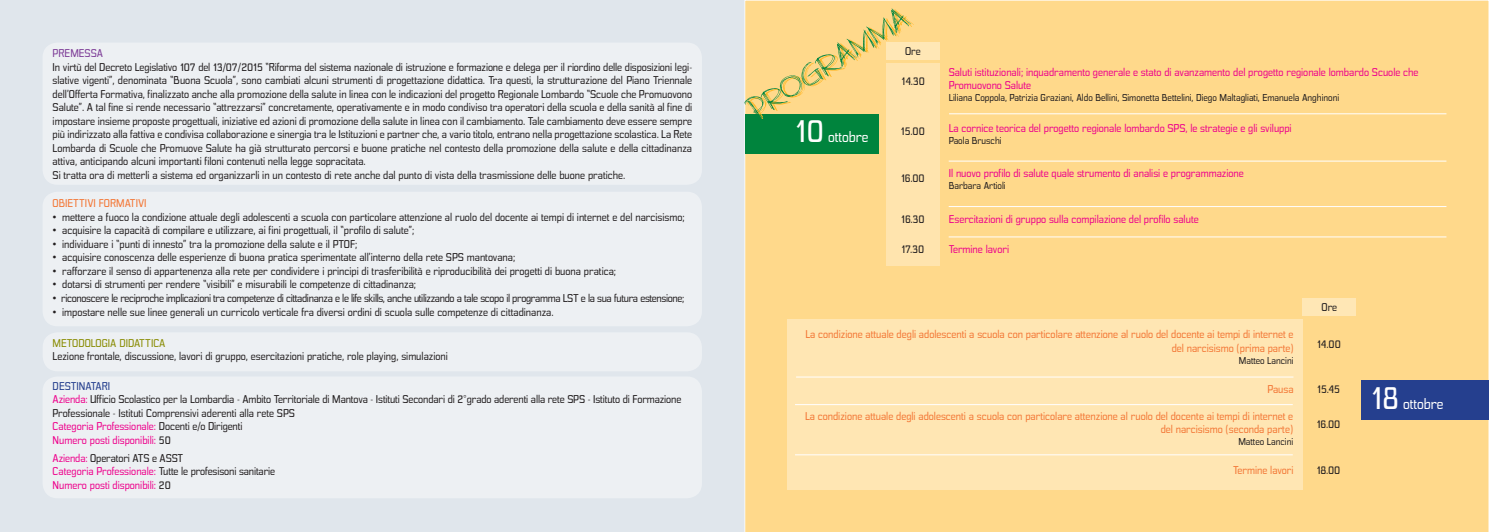
<style>
.page{position:relative;width:1489px;height:532px;background:#fff}
.page>*{position:absolute;margin:0;border:0;box-sizing:border-box;transform-origin:0 0}
.t1{font:43.75px "Business As Usual";color:#00843d}
.t2{font:15px "Polyflec Rg";color:#fff}
.t3{font:11.25px/13.5px "Polyflec Rg";color:#231f20;text-align:justify}
.t4{font:11.25px/13.5px "Polyflec Rg";color:#ed028c}
.t5{font:11.25px/13.5px "Polyflec Rg";color:#f37736;text-align:right}
.t6{font:11.25px "Polyflec Rg";letter-spacing:-.03em;color:#231f20}
.t7{font:11.25px "Polyflec Rg";color:#8a8d06}
.t8{font:11.25px "Polyflec Rg";color:#253f8e}
.t9{font:11.25px "Polyflec Rg";color:#7e3e98}
.t10{font:10px "Polyflec Rg";color:#231f20}
.s1{color:#ed028c}
.s2{color:#231f20}
.s3{font-size:32.5px}
</style>
<div class="page">
<div style="left:0;top:0;width:744px;height:531px;background:#e0e6ec"></div>
<div style="left:43px;top:43px;width:659px;height:142px;background:#edf0f3;border-radius:15px"></div>
<div style="left:43px;top:192px;width:659px;height:134px;background:#edf0f3;border-radius:15px"></div>
<div style="left:43px;top:332px;width:659px;height:39px;background:#edf0f3;border-radius:15px"></div>
<div style="left:43px;top:376px;width:659px;height:122px;background:#edf0f3;border-radius:15px"></div>
<div style="left:744px;top:0;width:744px;height:531px;background:#ffd98b"></div>
<div style="left:744px;top:114px;width:134px;height:39px;background:#00843d"></div>
<div style="left:886px;top:43px;width:53px;height:17px;background:#ffe7b5"></div>
<hr style="left:949px;top:113px;width:497px;height:1px;background:#fff">
<div style="left:886px;top:64px;width:53px;height:202px;background:#ffe4ae"></div>
<hr style="left:948px;top:161px;width:498px;height:1px;background:#fff">
<hr style="left:948px;top:206px;width:498px;height:1px;background:#fff">
<hr style="left:948px;top:236px;width:498px;height:1px;background:#fff">
<div style="left:1361px;top:380px;width:127px;height:39px;background:#253f8e"></div>
<div style="left:1302px;top:298px;width:53px;height:18px;background:#ffe7b5"></div>
<div style="left:787px;top:319px;width:515px;height:170px;background:#ffe6b3"></div>
<hr style="left:796px;top:376px;width:497px;height:1px;background:#fff">
<hr style="left:795px;top:404px;width:497px;height:1px;background:#fff">
<hr style="left:795px;top:454px;width:497px;height:1px;background:#fff">
<p class="t9" style="left:53px;top:47px;width:52px">PREMESSA</p>
<p class="t3" style="left:53px;top:60px;width:641px">In virtù del Decreto Legislativo 107 del 13/07/2015 “Riforma del sistema nazionale di istruzione e formazione e delega per il riordino delle disposizioni legi&shy;slative vigenti”, denominata “Buona Scuola”, sono cambiati alcuni strumenti di progettazione didattica. Tra questi, la strutturazione del Piano Triennale dell’Offerta Formativa, finalizzato anche alla promozione della salute in linea con le indicazioni del progetto Regionale Lombardo “Scuole che Promuovono Salute”. A tal fine si rende necessario “attrezzarsi” concretamente, operativamente e in modo condiviso tra operatori della scuola e della sanità al fine di impostare insieme proposte progettuali, iniziative ed azioni di promozione della salute in linea con il cambiamento. Tale cambiamento deve essere sempre più indirizzato alla fattiva e condivisa collaborazione e sinergia tra le Istituzioni e partner che, a vario titolo, entrano nella progettazione scolastica. La Rete Lombarda di Scuole che Promuove Salute ha già strutturato percorsi e buone pratiche nel contesto della promozione della salute e della cittadinanza attiva, anticipando alcuni importanti filoni contenuti nella legge sopracitata.</p>
<p class="t3" style="left:53px;top:168px;width:574px">Si tratta ora di metterli a sistema ed organizzarli in un contesto di rete anche dal punto di vista della trasmissione delle buone pratiche.</p>
<p class="t5" style="left:53px;top:196px;width:96px">OBIETTIVI FORMATIVI</p>
<p class="t3" style="left:53px;top:210px;width:633px">• mettere a fuoco la condizione attuale degli adolescenti a scuola con particolare attenzione al ruolo del docente ai tempi di internet e del narcisismo;</p>
<p class="t3" style="left:53px;top:223px;width:363px">• acquisire la capacità di compilare e utilizzare, ai fini progettuali, il “profilo di salute”;</p>
<p class="t3" style="left:53px;top:237px;width:306px">• individuare i “punti di innesto” tra la promozione della salute e il PTOF;</p>
<p class="t3" style="left:53px;top:250px;width:464px">• acquisire conoscenza delle esperienze di buona pratica sperimentate all’interno della rete SPS mantovana;</p>
<p class="t3" style="left:53px;top:264px;width:565px">• rafforzare il senso di appartenenza alla rete per condividere i principi di trasferibilità e riproducibilità dei progetti di buona pratica;</p>
<p class="t3" style="left:53px;top:277px;width:365px">• dotarsi di strumenti per rendere “visibili” e misurabili le competenze di cittadinanza;</p>
<p class="t6" style="left:53px;top:291px;width:633px">• riconoscere le reciproche implicazioni tra competenze di cittadinanza e le life skills, anche utilizzando a tale scopo il programma LST e la sua futura estensione;</p>
<p class="t3" style="left:53px;top:304px;width:502px">• impostare nelle sue linee generali un curricolo verticale fra diversi ordini di scuola sulle competenze di cittadinanza.</p>
<p class="t7" style="left:53px;top:336px;width:114px">METODOLOGIA DIDATTICA</p>
<p class="t3" style="left:53px;top:349px;width:397px">Lezione frontale, discussione, lavori di gruppo, esercitazioni pratiche, role playing, simulazioni</p>
<p class="t8" style="left:53px;top:379px;width:59px">DESTINATARI</p>
<p class="t3" style="left:53px;top:392px;width:630px"><span class="s1">Azienda:</span> Ufficio Scolastico per la Lombardia - Ambito Territoriale di Mantova - Istituti Secondari di 2°grado aderenti alla rete SPS - Istituto di Formazione<br>Professionale - Istituti Comprensivi aderenti alla rete SPS</p>
<p class="t4" style="left:53px;top:419px;width:191px">Categoria Professionale: <span class="s2">Docenti e/o Dirigenti</span></p>
<p class="t4" style="left:53px;top:433px;width:120px">Numero posti disponibili: <span class="s2">50</span></p>
<p class="t3" style="left:53px;top:451px;width:132px"><span class="s1">Azienda:</span> Operatori ATS e ASST</p>
<p class="t3" style="left:53px;top:464px;width:224px"><span class="s1">Categoria Professionale:</span> Tutte le profesisoni sanitarie</p>
<p class="t4" style="left:53px;top:478px;width:120px">Numero posti disponibili: <span class="s2">20</span></p>
<p class="t1" style="left:738px;top:93px;width:184px;rotate:-32deg">PROGRAMMA</p>
<p class="t3" style="left:905px;top:44px;width:17px">Ore</p>
<p class="t4" style="left:948px;top:65px;width:471px">Saluti istituzionali; inquadramento generale e stato di avanzamento del progetto regionale lombardo Scuole che<br>Promuovono Salute</p>
<p class="t10" style="left:948px;top:92px;width:392px">Liliana Coppola, Patrizia Graziani, Aldo Bellini, Simonetta Bettelini, Diego Maltagliati, Emanuela Anghinoni</p>
<p class="t3" style="left:901px;top:74px;width:25px">14.30</p>
<p class="t2" style="left:795px;top:128px;width:75px"><span class="s3">10</span> ottobre</p>
<p class="t3" style="left:900px;top:124px;width:25px">15.00</p>
<p class="t4" style="left:948px;top:121px;width:344px">La cornice teorica del progetto regionale lombardo SPS, le strategie e gli sviluppi</p>
<p class="t10" style="left:948px;top:134px;width:54px">Paola Bruschi</p>
<p class="t3" style="left:901px;top:171px;width:25px">16.00</p>
<p class="t4" style="left:948px;top:166px;width:297px">Il nuovo profilo di salute quale strumento di analisi e programmazione</p>
<p class="t10" style="left:948px;top:180px;width:59px">Barbara Artioli</p>
<p class="t3" style="left:901px;top:212px;width:25px">16.30</p>
<p class="t4" style="left:948px;top:212px;width:251px">Esercitazioni di gruppo sulla compilazione del profilo salute</p>
<p class="t3" style="left:901px;top:242px;width:24px">17.30</p>
<p class="t4" style="left:948px;top:242px;width:62px">Termine lavori</p>
<p class="t5" style="left:805px;top:327px;width:489px">La condizione attuale degli adolescenti a scuola con particolare attenzione al ruolo del docente ai tempi di internet e del narcisismo (prima parte)</p>
<p class="t10" style="left:1238px;top:354px;width:56px">Matteo Lancini</p>
<p class="t5" style="left:1267px;top:382px;width:28px">Pausa</p>
<p class="t5" style="left:805px;top:408px;width:489px">La condizione attuale degli adolescenti a scuola con particolare attenzione al ruolo del docente ai tempi di internet e del narcisismo (seconda parte)</p>
<p class="t10" style="left:1238px;top:436px;width:56px">Matteo Lancini</p>
<p class="t5" style="left:1233px;top:463px;width:62px">Termine lavori</p>
<p class="t3" style="left:1321px;top:299px;width:17px">Ore</p>
<p class="t3" style="left:1316px;top:336px;width:25px">14.00</p>
<p class="t3" style="left:1317px;top:382px;width:24px">15.45</p>
<p class="t3" style="left:1316px;top:416px;width:25px">16.00</p>
<p class="t3" style="left:1316px;top:463px;width:25px">18.00</p>
<p class="t2" style="left:1370px;top:395px;width:74px"><span class="s3">18</span> ottobre</p>
</div>
